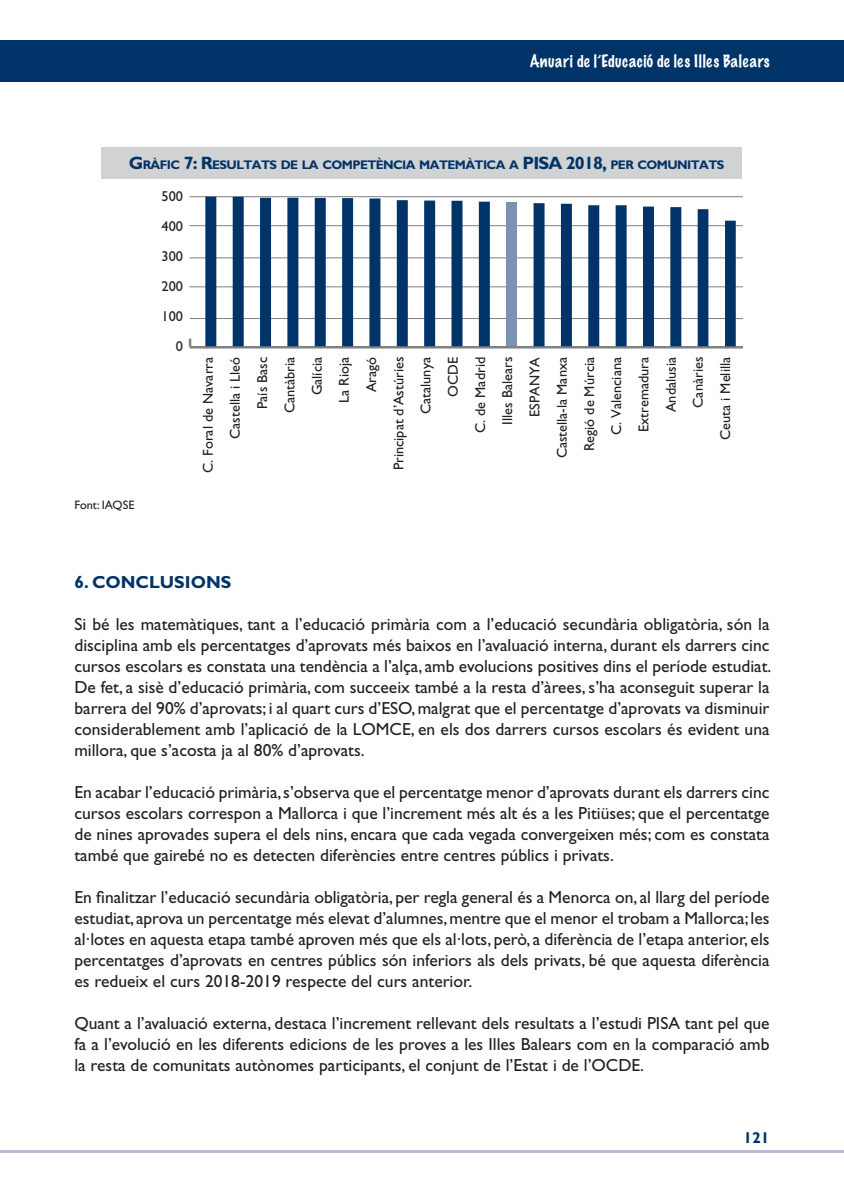
<style>
.page{position:relative;width:844px;height:1191px;background:#fff}
.page>*{position:absolute;margin:0;border:0;box-sizing:border-box;transform-origin:0 0}
.t1{font:17.5px/21px "Gill Sans Std";color:#231f20;text-align:justify}
.t2{font:700 17.5px "Gill Sans Std";color:#003367}
.t3{font:100 15.75px "Marker Felt";letter-spacing:.03em;color:#fff}
.t4{font:700 15.75px "Gill Sans Std";color:#003367}
.t5{font:14.35px/27.3px "Gill Sans Std";color:#231f20;text-align:right}
.t6{font:700 12.6px "Gill Sans Std";letter-spacing:-.045em;color:#003367}
.t7{font:12.25px "Gill Sans Std";color:#231f20}
.s1{font-size:17.85px}
</style>
<div class="page">
<div style="left:0;top:40px;width:843px;height:42px;background:#003367"></div>
<hr style="left:0;top:1150px;width:843px;height:2px;background:#b4bed5">
<hr style="left:190px;top:318px;width:552px;height:1px;background:#808285">
<hr style="left:189px;top:286px;width:553px;height:1px;background:#808285">
<hr style="left:189px;top:257px;width:553px;height:1px;background:#808285">
<hr style="left:189px;top:225px;width:553px;height:1px;background:#808285">
<hr style="left:189px;top:196px;width:553px;height:1px;background:#808285">
<div style="left:101px;top:147px;width:641px;height:32px;background:#d1d2d4"></div>
<hr style="left:190px;top:346px;width:552px;height:2px;background:#808285">
<svg style="left:189px;top:338px;width:2px;height:8px"></svg>
<svg style="left:205px;top:197px;width:530px;height:149px"></svg>
<p class="t3" style="left:529px;top:49px;width:241px">Anuari de l’Educació de les Illes Balears</p>
<p class="t6" style="left:129px;top:157px;width:597px"><span class="s1">G</span>RÀFIC <span class="s1">7: R</span>ESULTATS DE LA COMPETÈNCIA MATEMÀTICA A <span class="s1">PISA 2018,</span> PER COMUNITATS</p>
<p class="t5" style="left:162px;top:183px;width:23px">500</p>
<p class="t5" style="left:162px;top:213px;width:23px">400</p>
<p class="t5" style="left:162px;top:243px;width:23px">300</p>
<p class="t5" style="left:162px;top:273px;width:23px">200</p>
<p class="t5" style="left:162px;top:302px;width:23px">100</p>
<p class="t7" style="left:74px;top:497px;width:61px">Font: IAQSE</p>
<p class="t5" style="left:176px;top:332px;width:9px">0</p>
<p class="t5" style="left:194px;top:473px;width:118px;rotate:-90deg">C. Foral de Navarra<br>Castella i Lleó<br>País Basc<br>Cantàbria<br>Galícia<br>La Rioja<br>Aragó<br>Principat d’Astúries<br>Catalunya<br>OCDE<br>C. de Madrid<br>Illes Balears<br>ESPANYA<br>Castella-la Manxa<br>Regió de Múrcia<br>C. Valenciana<br>Extremadura<br>Andalusia<br>Canàries<br>Ceuta i Melilla</p>
<p class="t2" style="left:74px;top:572px;width:158px">6. CONCLUSIONS</p>
<p class="t1" style="left:74px;top:614px;width:698px">Si bé les matemàtiques, tant a l’educació primària com a l’educació secundària obligatòria, són la disciplina amb els percentatges d’aprovats més baixos en l’avaluació interna, durant els darrers cinc cursos escolars es constata una tendència a l’alça, amb evolucions positives dins el període estudiat.<br>De fet, a sisè d’educació primària, com succeeix també a la resta d’àrees, s’ha aconseguit superar la barrera del 90% d’aprovats; i al quart curs d’ESO, malgrat que el percentatge d’aprovats va disminuir considerablement amb l’aplicació de la LOMCE, en els dos darrers cursos escolars és evident una millora, que s’acosta ja al 80% d’aprovats.</p>
<p class="t1" style="left:74px;top:782px;width:696px">En acabar l’educació primària, s’observa que el percentatge menor d’aprovats durant els darrers cinc cursos escolars correspon a Mallorca i que l’increment més alt és a les Pitiüses; que el percentatge de nines aprovades supera el dels nins, encara que cada vegada convergeixen més; com es constata també que gairebé no es detecten diferències entre centres públics i privats.</p>
<p class="t1" style="left:74px;top:887px;width:696px">En finalitzar l’educació secundària obligatòria, per regla general és a Menorca on, al llarg del període estudiat, aprova un percentatge més elevat d’alumnes, mentre que el menor el trobam a Mallorca; les al·lotes en aquesta etapa també aproven més que els al·lots, però, a diferència de l’etapa anterior, els percentatges d’aprovats en centres públics són inferiors als dels privats, bé que aquesta diferència es redueix el curs 2018-2019 respecte del curs anterior.</p>
<p class="t1" style="left:74px;top:1013px;width:696px">Quant a l’avaluació externa, destaca l’increment rellevant dels resultats a l’estudi PISA tant pel que fa a l’evolució en les diferents edicions de les proves a les Illes Balears com en la comparació amb la resta de comunitats autònomes participants, el conjunt de l’Estat i de l’OCDE.</p>
<p class="t4" style="left:743px;top:1128px;width:28px">121</p>
</div>
